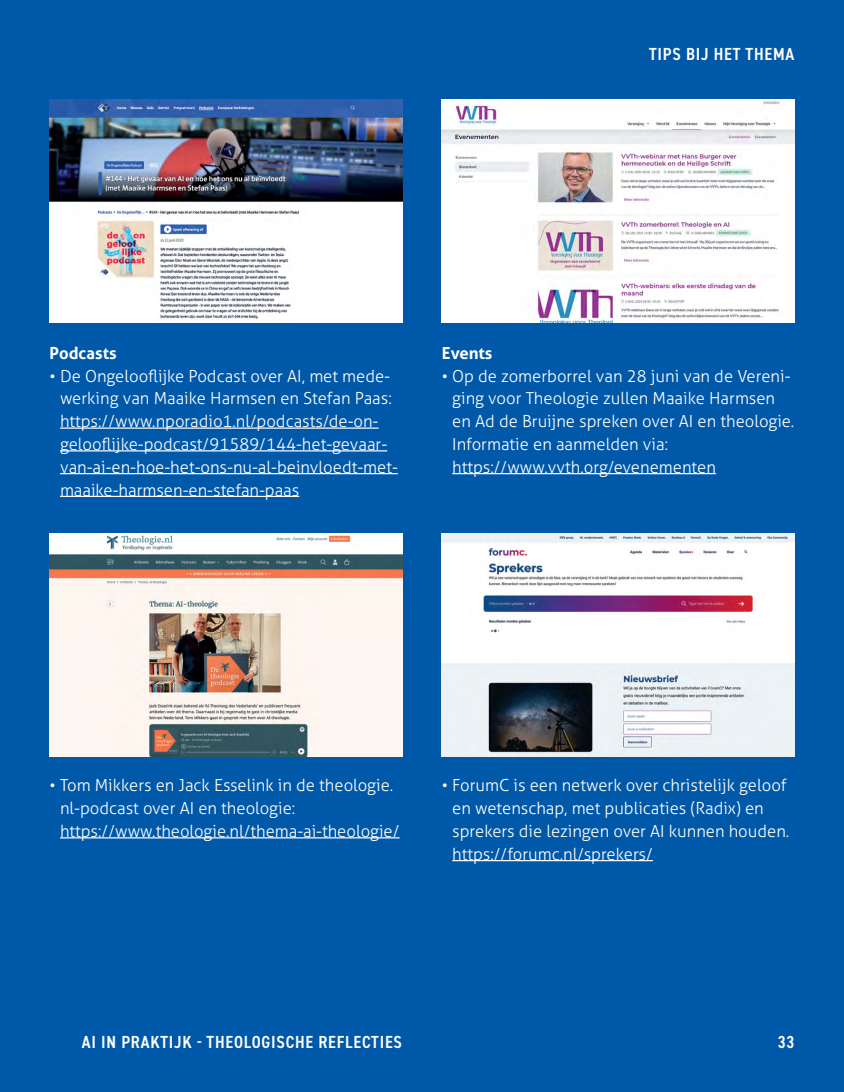
<style>
.page{position:relative;width:844px;height:1092px;background:#fff}
.page>*{position:absolute;margin:0;border:0;box-sizing:border-box;transform-origin:0 0}
.t1{font:600 condensed 17.5px "DIN2014";letter-spacing:.045em;color:#fff}
.t2{font:300 16.62px/22.8px "Aller";color:#fff}
.t3{font:700 16.62px "Aller";color:#fff}
</style>
<div class="page">
<div style="left:0;top:0;width:843px;height:1091px;background:#0058a9"></div>
<hr style="left:60px;top:427px;width:318px;height:1px;background:#fff">
<hr style="left:60px;top:450px;width:327px;height:1px;background:#fff">
<hr style="left:60px;top:473px;width:338px;height:1px;background:#fff">
<hr style="left:60px;top:496px;width:239px;height:1px;background:#fff">
<hr style="left:60px;top:837px;width:339px;height:1px;background:#fff">
<hr style="left:452px;top:473px;width:263px;height:1px;background:#fff">
<hr style="left:452px;top:860px;width:200px;height:1px;background:#fff">
<img style="left:50px;top:99px;width:352px;height:223px">
<img style="left:441px;top:99px;width:353px;height:223px">
<img style="left:50px;top:533px;width:352px;height:223px">
<img style="left:441px;top:533px;width:353px;height:223px">
<p class="t1" style="left:649px;top:42px;width:147px">TIPS BIJ HET THEMA</p>
<p class="t3" style="left:50px;top:342px;width:69px">Podcasts</p>
<p class="t2" style="left:60px;top:364px;width:339px;text-indent:-10px">• De Ongelooflijke Podcast over AI, met mede&shy;werking van Maaike Harmsen en Stefan Paas: https://www.nporadio1.nl/podcasts/de-on&shy;gelooflijke-podcast/91589/144-het-gevaar&shy;van-ai-en-hoe-het-ons-nu-al-beinvloedt-met&shy;maaike-harmsen-en-stefan-paas</p>
<p class="t3" style="left:441px;top:342px;width:52px">Events</p>
<p class="t2" style="left:452px;top:364px;width:343px;text-indent:-10px">• Op de zomerborrel van 28 juni van de Vereni&shy;ging voor Theologie zullen Maaike Harmsen en Ad de Bruijne spreken over AI en theologie.<br>Informatie en aanmelden via: https://www.vvth.org/evenementen</p>
<p class="t2" style="left:60px;top:774px;width:341px;text-indent:-10px">• Tom Mikkers en Jack Esselink in de theologie. nl-podcast over AI en theologie: https://www.theologie.nl/thema-ai-theologie/</p>
<p class="t2" style="left:452px;top:774px;width:338px;text-indent:-10px">• ForumC is een netwerk over christelijk geloof en wetenschap, met publicaties (Radix) en sprekers die lezingen over AI kunnen houden. https://forumc.nl/sprekers/</p>
<p class="t1" style="left:82px;top:1030px;width:321px">AI IN PRAKTIJK - THEOLOGISCHE REFLECTIES</p>
<p class="t1" style="left:777px;top:1030px;width:18px">33</p>
</div>
